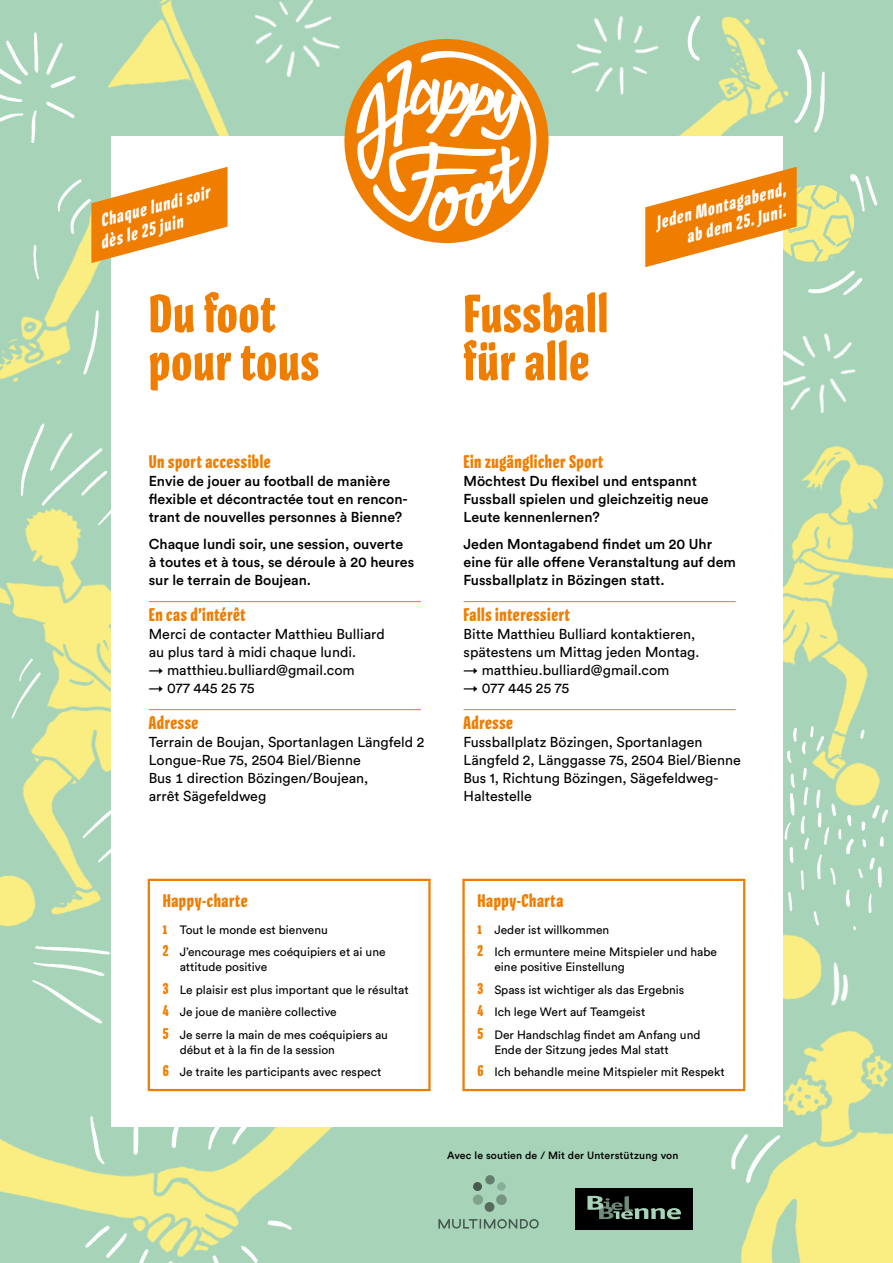
<style>
.page{position:relative;width:893px;height:1263px;background:#fff}
.page>*{position:absolute;margin:0;border:0;box-sizing:border-box;transform-origin:0 0}
.t1{font:700 57px/48px "Pilot";letter-spacing:.02em;color:#ef7d00}
.t2{font:700 19.5px "Pilot";letter-spacing:.03em;color:#ef7d00}
.t3{font:italic 700 19.5px/21px "Pilot";color:#fff}
.t4{font:14.25px/18px "Circular Std";color:#000}
.t5{font:500 14.25px/18px "Circular Std";color:#000}
.t6{font:12px/22.5px "Circular Std";color:#000}
.t7{font:500 10.5px "Circular Std";letter-spacing:.015em;color:#000}
.s1{font-family:"Pilot";font-weight:700;font-size:16.5px;color:#ef7d00}
</style>
<div class="page">
<div style="left:0;top:4px;width:893px;height:1259px;background:#a7d4b9"></div>
<div style="left:553px;top:0;width:19px;height:115px;background:#a7d4b9"></div>
<div style="left:782px;top:304px;width:111px;height:85px;background:#a7d4b9"></div>
<img style="left:782px;top:313px;width:102px;height:76px">
<img style="left:283px;top:0;width:83px;height:103px">
<img style="left:640px;top:868px;width:253px;height:395px">
<img style="left:0;top:459px;width:111px;height:514px">
<img style="left:782px;top:389px;width:111px;height:462px">
<img style="left:0;top:985px;width:435px;height:278px">
<img style="left:66px;top:0;width:217px;height:136px">
<img style="left:782px;top:150px;width:90px;height:129px">
<img style="left:572px;top:0;width:278px;height:231px">
<img style="left:0;top:111px;width:225px;height:348px">
<div style="left:111px;top:136px;width:671px;height:991px;background:#fff"></div>
<svg style="left:90px;top:165px;width:138px;height:100px"></svg>
<svg style="left:645px;top:165px;width:153px;height:104px"></svg>
<div style="left:148px;top:879px;width:283px;height:212px;border:2px solid #ef7d00"></div>
<div style="left:462px;top:879px;width:283px;height:212px;border:2px solid #ef7d00"></div>
<hr style="left:149px;top:601px;width:272px;height:1px;background:#ef7d00">
<hr style="left:149px;top:709px;width:272px;height:1px;background:#ef7d00">
<hr style="left:464px;top:601px;width:272px;height:1px;background:#ef7d00">
<hr style="left:464px;top:709px;width:272px;height:1px;background:#ef7d00">
<svg style="left:343px;top:37px;width:207px;height:207px"></svg>
<svg style="left:438px;top:1219px;width:101px;height:9px"></svg>
<svg style="left:473px;top:1182px;width:9px;height:9px"></svg>
<div style="left:473px;top:1194px;width:10px;height:11px;background:#80a38e;border-radius:50%"></div>
<svg style="left:497px;top:1182px;width:9px;height:9px"></svg>
<div style="left:496px;top:1194px;width:11px;height:11px;background:#769683;border-radius:50%"></div>
<svg style="left:485px;top:1202px;width:9px;height:10px"></svg>
<svg style="left:485px;top:1175px;width:10px;height:9px"></svg>
<div style="left:575px;top:1188px;width:117px;height:41px;background:#000"></div>
<svg style="left:587px;top:1196px;width:94px;height:23px"></svg>
<h2 class="t3" style="left:92px;top:212px;width:120px;rotate:-15deg">Chaque lundi soir dès le 25 juin</h2>
<h2 class="t3" style="left:653px;top:213px;width:135px;text-align:right;rotate:-15deg">Jeden Montagabend, ab dem 25. Juni.</h2>
<h1 class="t1" style="left:149px;top:289px;width:172px">Du foot pour tous</h1>
<h1 class="t1" style="left:463px;top:289px;width:146px">Fussball für alle</h1>
<h2 class="t2" style="left:149px;top:451px;width:123px">Un sport accessible</h2>
<p class="t5" style="left:149px;top:472px;width:261px">Envie de jouer au football de manière flexible et décontractée tout en rencon&shy;trant de nouvelles personnes à Bienne?</p>
<p class="t5" style="left:149px;top:535px;width:267px">Chaque lundi soir, une session, ouverte à toutes et à tous, se déroule à 20 heures sur le terrain de Boujean.</p>
<h2 class="t2" style="left:149px;top:604px;width:98px">En cas d’intérêt</h2>
<p class="t4" style="left:149px;top:625px;width:237px">Merci de contacter Matthieu Bulliard au plus tard à midi chaque lundi.</p>
<p class="t4" style="left:149px;top:661px;width:207px">→ matthieu.bulliard@gmail.com</p>
<p class="t4" style="left:149px;top:679px;width:107px">→ 077 445 25 75</p>
<h2 class="t2" style="left:149px;top:712px;width:51px">Adresse</h2>
<p class="t4" style="left:149px;top:733px;width:277px">Terrain de Boujan, Sportanlagen Längfeld 2<br>Longue-Rue 75, 2504 Biel/Bienne<br>Bus 1 direction Bözingen/Boujean,<br>arrêt Sägefeldweg</p>
<h2 class="t2" style="left:464px;top:451px;width:141px">Ein zugänglicher Sport</h2>
<p class="t5" style="left:464px;top:472px;width:247px">Möchtest Du flexibel und entspannt<br>Fussball spielen und gleichzeitig neue<br>Leute kennenlernen?</p>
<p class="t5" style="left:464px;top:535px;width:274px">Jeden Montagabend findet um 20 Uhr eine für alle offene Veranstaltung auf dem<br>Fussballplatz in Bözingen statt.</p>
<h2 class="t2" style="left:464px;top:604px;width:108px">Falls interessiert</h2>
<p class="t4" style="left:464px;top:625px;width:237px">Bitte Matthieu Bulliard kontaktieren, spätestens um Mittag jeden Montag.</p>
<p class="t4" style="left:464px;top:661px;width:207px">→ matthieu.bulliard@gmail.com</p>
<p class="t4" style="left:464px;top:679px;width:107px">→ 077 445 25 75</p>
<h2 class="t2" style="left:464px;top:712px;width:51px">Adresse</h2>
<p class="t4" style="left:464px;top:733px;width:279px">Fussballplatz Bözingen, Sportanlagen Längfeld 2, Länggasse 75, 2504 Biel/Bienne Bus 1, Richtung Bözingen, Sägefeldweg-Haltestelle</p>
<h2 class="t2" style="left:163px;top:890px;width:86px">Happy-charte</h2>
<p class="t6" style="left:163px;top:918px;width:224px"><span class="s1">1</span> Tout le monde est bienvenu<br><span class="s1">2</span> J’encourage mes coéquipiers et ai une</p>
<p class="t6" style="left:163px;top:955px;width:248px;text-indent:17px">attitude positive<br><span class="s1">3</span> Le plaisir est plus important que le résultat <span class="s1">4</span> Je joue de manière collective<br><span class="s1">5</span> Je serre la main de mes coéquipiers au</p>
<p class="t6" style="left:163px;top:1038px;width:220px;text-indent:17px">début et à la fin de la session<br><span class="s1">6</span> Je traite les participants avec respect</p>
<h2 class="t2" style="left:477px;top:890px;width:87px">Happy-Charta</h2>
<p class="t6" style="left:477px;top:918px;width:241px"><span class="s1">1</span> Jeder ist willkommen<br><span class="s1">2</span> Ich ermuntere meine Mitspieler und habe</p>
<p class="t6" style="left:477px;top:955px;width:225px;text-indent:17px">eine positive Einstellung<br><span class="s1">3</span> Spass ist wichtiger als das Ergebnis<br><span class="s1">4</span> Ich lege Wert auf Teamgeist<br><span class="s1">5</span> Der Handschlag findet am Anfang und</p>
<p class="t6" style="left:477px;top:1038px;width:249px;text-indent:17px">Ende der Sitzung jedes Mal statt<br><span class="s1">6</span> Ich behandle meine Mitspieler mit Respekt</p>
<p class="t7" style="left:447px;top:1148px;width:233px">Avec le soutien de / Mit der Unterstützung von</p>
</div>
